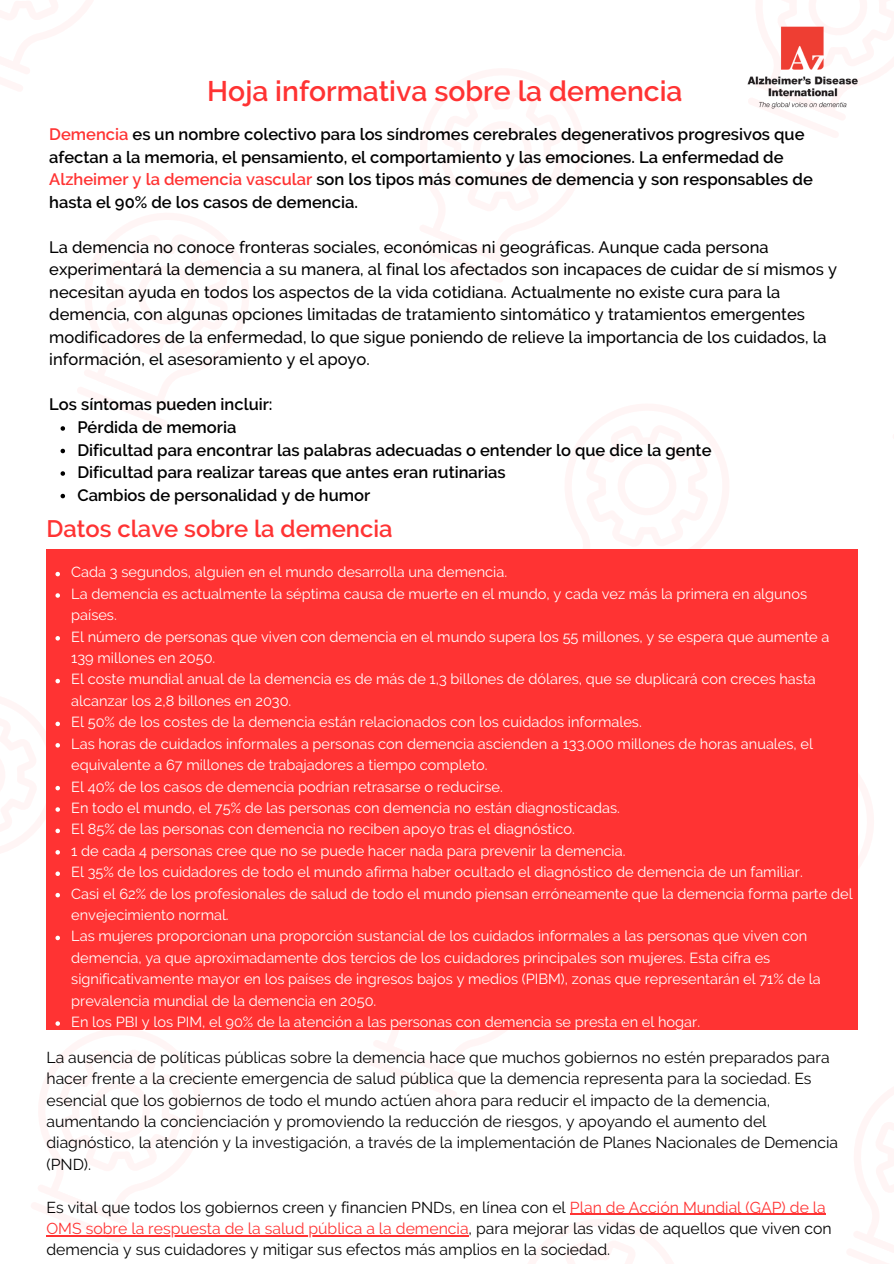
<style>
.page{position:relative;width:894px;height:1264px;background:#fff}
.page>*{position:absolute;margin:0;border:0;box-sizing:border-box;transform-origin:0 0}
.t1{font:600 28.2px "Raleway";color:#f33}
.t2{font:600 23.7px "Raleway";color:#f33}
.t3{font:600 16.5px/22.5px "Raleway";color:#000}
.t4{font:500 16.5px/22.5px "Raleway";color:#000}
.t5{font:15.75px/21.5px "Raleway";color:#000}
.t6{font:14.55px/21.5px "Raleway";color:#fff}
.s1{color:#f33}
</style>
<div class="page">
<svg style="left:570px;top:1214px;width:138px;height:1px"></svg>
<svg style="left:365px;top:1029px;width:171px;height:1px"></svg>
<svg style="left:857px;top:740px;width:1px;height:214px"></svg>
<svg style="left:61px;top:426px;width:4px;height:5px"></svg>
<svg style="left:61px;top:449px;width:4px;height:4px"></svg>
<svg style="left:61px;top:471px;width:4px;height:5px"></svg>
<svg style="left:61px;top:494px;width:4px;height:4px"></svg>
<img style="left:747px;top:27px;width:110px;height:81px">
<div style="left:46px;top:549px;width:811px;height:480px;background:#f33"></div>
<svg style="left:55px;top:572px;width:5px;height:4px"></svg>
<svg style="left:55px;top:593px;width:5px;height:4px"></svg>
<svg style="left:55px;top:636px;width:5px;height:4px"></svg>
<svg style="left:55px;top:678px;width:5px;height:220px"></svg>
<svg style="left:55px;top:935px;width:5px;height:5px"></svg>
<svg style="left:46px;top:1021px;width:155px;height:216px"></svg>
<hr style="left:569px;top:1213px;width:256px;height:1px;background:#f33">
<hr style="left:46px;top:1234px;width:422px;height:2px;background:#f33">
<p class="t1" style="left:207px;top:75px;width:476px">Hoja informativa sobre la demencia</p>
<p class="t3" style="left:49px;top:123px;width:765px"><span class="s1">Demencia</span> es un nombre colectivo para los síndromes cerebrales degenerativos progresivos que afectan a la memoria, el pensamiento, el comportamiento y las emociones. La enfermedad de <span class="s1">Alzheimer y la demencia vascular</span> son los tipos más comunes de demencia y son responsables de hasta el 90% de los casos de demencia.</p>
<p class="t4" style="left:49px;top:236px;width:789px">La demencia no conoce fronteras sociales, económicas ni geográficas. Aunque cada persona experimentará la demencia a su manera, al final los afectados son incapaces de cuidar de sí mismos y necesitan ayuda en todos los aspectos de la vida cotidiana. Actualmente no existe cura para la demencia, con algunas opciones limitadas de tratamiento sintomático y tratamientos emergentes modificadores de la enfermedad, lo que sigue poniendo de relieve la importancia de los cuidados, la información, el asesoramiento y el apoyo.</p>
<p class="t3" style="left:49px;top:393px;width:225px">Los síntomas pueden incluir:</p>
<p class="t3" style="left:77px;top:416px;width:160px">Pérdida de memoria</p>
<p class="t3" style="left:77px;top:438px;width:635px">Dificultad para encontrar las palabras adecuadas o entender lo que dice la gente</p>
<p class="t3" style="left:77px;top:461px;width:429px">Dificultad para realizar tareas que antes eran rutinarias</p>
<p class="t3" style="left:77px;top:483px;width:294px">Cambios de personalidad y de humor</p>
<p class="t2" style="left:46px;top:514px;width:347px">Datos clave sobre la demencia</p>
<p class="t6" style="left:71px;top:561px;width:437px">Cada 3 segundos, alguien en el mundo desarrolla una demencia.</p>
<p class="t6" style="left:71px;top:583px;width:737px">La demencia es actualmente la séptima causa de muerte en el mundo, y cada vez más la primera en algunos países.</p>
<p class="t6" style="left:71px;top:626px;width:759px">El número de personas que viven con demencia en el mundo supera los 55 millones, y se espera que aumente a<br>139 millones en 2050.</p>
<p class="t6" style="left:71px;top:668px;width:745px">El coste mundial anual de la demencia es de más de 1,3 billones de dólares, que se duplicará con creces hasta alcanzar los 2,8 billones en 2030.</p>
<p class="t6" style="left:71px;top:711px;width:572px">El 50% de los costes de la demencia están relacionados con los cuidados informales.</p>
<p class="t6" style="left:71px;top:732px;width:743px">Las horas de cuidados informales a personas con demencia ascienden a 133.000 millones de horas anuales, el equivalente a 67 millones de trabajadores a tiempo completo.</p>
<p class="t6" style="left:71px;top:775px;width:433px">El 40% de los casos de demencia podrían retrasarse o reducirse.</p>
<p class="t6" style="left:71px;top:797px;width:550px">En todo el mundo, el 75% de las personas con demencia no están diagnosticadas.</p>
<p class="t6" style="left:71px;top:818px;width:505px">El 85% de las personas con demencia no reciben apoyo tras el diagnóstico.</p>
<p class="t6" style="left:71px;top:839px;width:555px">1 de cada 4 personas cree que no se puede hacer nada para prevenir la demencia.</p>
<p class="t6" style="left:71px;top:861px;width:732px">El 35% de los cuidadores de todo el mundo afirma haber ocultado el diagnóstico de demencia de un familiar.</p>
<p class="t6" style="left:71px;top:882px;width:782px">Casi el 62% de los profesionales de salud de todo el mundo piensan erróneamente que la demencia forma parte del envejecimiento normal.</p>
<p class="t6" style="left:71px;top:925px;width:750px">Las mujeres proporcionan una proporción sustancial de los cuidados informales a las personas que viven con demencia, ya que aproximadamente dos tercios de los cuidadores principales son mujeres. Esta cifra es significativamente mayor en los países de ingresos bajos y medios (PIBM), zonas que representarán el 71% de la prevalencia mundial de la demencia en 2050.</p>
<p class="t6" style="left:71px;top:1011px;width:630px">En los PBI y los PIM, el 90% de la atención a las personas con demencia se presta en el hogar.</p>
<p class="t5" style="left:46px;top:1046px;width:793px">La ausencia de políticas públicas sobre la demencia hace que muchos gobiernos no estén preparados para hacer frente a la creciente emergencia de salud pública que la demencia representa para la sociedad. Es esencial que los gobiernos de todo el mundo actúen ahora para reducir el impacto de la demencia, aumentando la concienciación y promoviendo la reducción de riesgos, y apoyando el aumento del diagnóstico, la atención y la investigación, a través de la implementación de Planes Nacionales de Demencia (PND).</p>
<p class="t5" style="left:46px;top:1196px;width:786px">Es vital que todos los gobiernos creen y financien PNDs, en línea con el <span class="s1">Plan de Acción Mundial (GAP) de la<br>OMS sobre la respuesta de la salud pública a la demencia</span>, para mejorar las vidas de aquellos que viven con demencia y sus cuidadores y mitigar sus efectos más amplios en la sociedad.</p>
</div>
